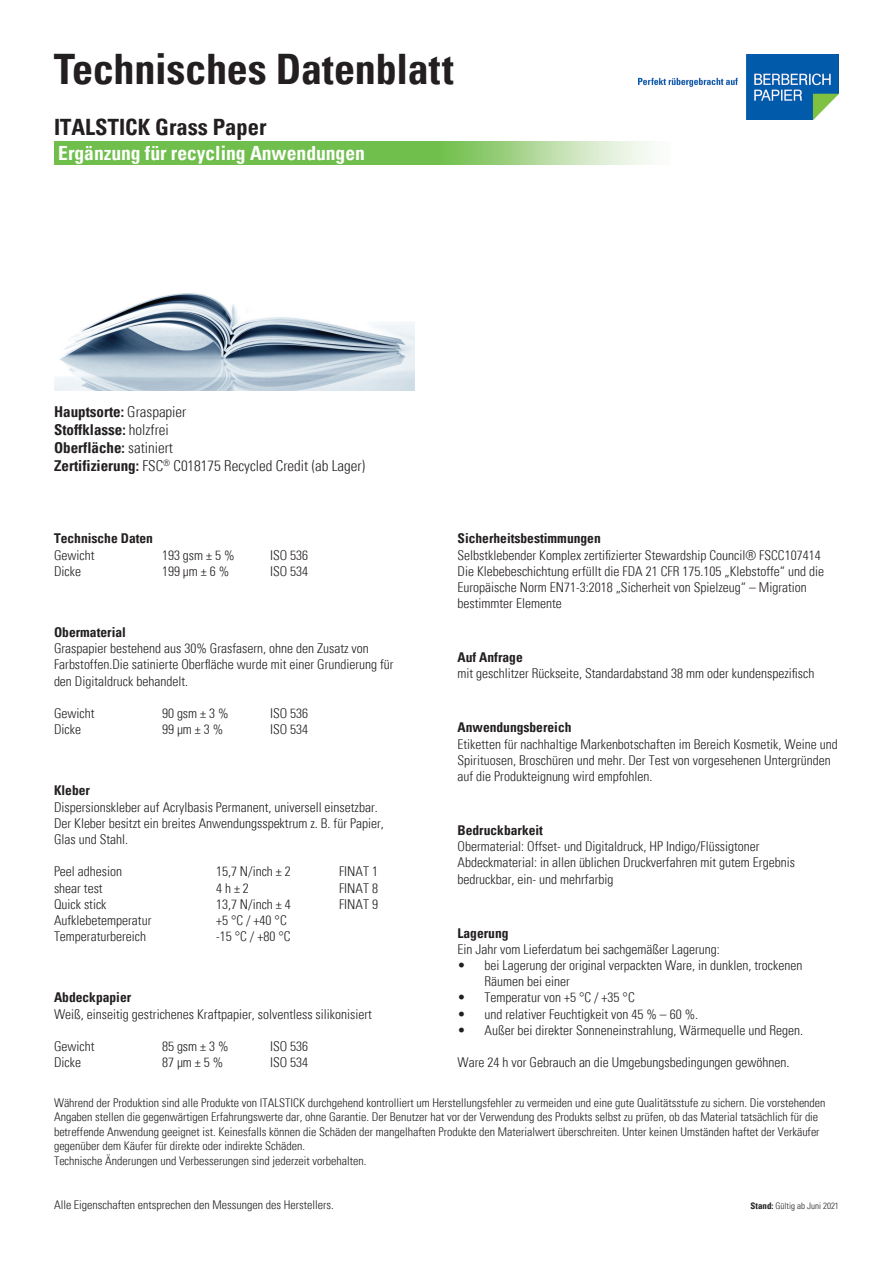
<style>
.page{position:relative;width:893px;height:1263px;background:#fff}
.page>*{position:absolute;margin:0;border:0;box-sizing:border-box;transform-origin:0 0}
.t1{font:700 condensed 42px "Univers";letter-spacing:-.005em;color:#231f20}
.t2{font:700 condensed 22.5px "Univers";color:#231f20}
.t3{font:700 condensed 19.5px "Univers";color:#fff}
.t4{font:300 condensed 15px/18px "Univers";color:#231f20}
.t5{font:300 condensed 13.5px/16.2px "Univers";color:#231f20}
.t6{font:700 condensed 13.5px "Univers";color:#231f20}
.t7{font:300 condensed 12px/14.4px "Univers";color:#231f20}
.t8{font:300 condensed 9px "Univers";color:#231f20}
.s1{font-weight:700}
</style>
<div class="page">
<svg style="left:54px;top:141px;width:598px;height:24px;background:#89c96a"></svg>
<img style="left:54px;top:293px;width:360px;height:97px">
<img style="left:638px;top:54px;width:201px;height:65px">
<h1 class="t1" style="left:54px;top:44px;width:401px">Technisches Datenblatt</h1>
<h2 class="t2" style="left:54px;top:113px;width:214px">ITALSTICK Grass Paper</h2>
<h3 class="t3" style="left:58px;top:141px;width:308px">Ergänzung für recycling Anwendungen</h3>
<p class="t4" style="left:54px;top:403px;width:313px"><span class="s1">Hauptsorte:</span> Graspapier<br><span class="s1">Stoffklasse:</span> holzfrei<br><span class="s1">Oberfläche:</span> satiniert<br><span class="s1">Zertifizierung:</span> FSC<sup>®</sup> C018175 Recycled Credit (ab Lager)</p>
<p class="t6" style="left:54px;top:530px;width:100px">Technische Daten</p>
<p class="t5" style="left:54px;top:548px;width:42px">Gewicht</p>
<p class="t5" style="left:162px;top:548px;width:74px">193 gsm ± 5 %</p>
<p class="t5" style="left:270px;top:548px;width:40px">ISO 536</p>
<p class="t5" style="left:54px;top:564px;width:28px">Dicke</p>
<p class="t5" style="left:162px;top:564px;width:69px">199 µm ± 6 %</p>
<p class="t5" style="left:270px;top:564px;width:40px">ISO 534</p>
<p class="t6" style="left:458px;top:530px;width:145px">Sicherheitsbestimmungen</p>
<p class="t5" style="left:458px;top:548px;width:368px">Selbstklebender Komplex zertifizierter Stewardship Council® FSCC107414<br>Die Klebebeschichtung erfüllt die FDA 21 CFR 175.105 „Klebstoffe“ und die Europäische Norm EN71-3:2018 „Sicherheit von Spielzeug“ – Migration bestimmter Elemente</p>
<p class="t6" style="left:54px;top:624px;width:73px">Obermaterial</p>
<p class="t5" style="left:54px;top:641px;width:341px">Graspapier bestehend aus 30% Grasfasern, ohne den Zusatz von<br>Farbstoffen.Die satinierte Oberfläche wurde mit einer Grundierung für den Digitaldruck behandelt.</p>
<p class="t5" style="left:54px;top:706px;width:42px">Gewicht</p>
<p class="t5" style="left:162px;top:706px;width:68px">90 gsm ± 3 %</p>
<p class="t5" style="left:270px;top:706px;width:40px">ISO 536</p>
<p class="t5" style="left:54px;top:722px;width:28px">Dicke</p>
<p class="t5" style="left:162px;top:722px;width:63px">99 µm ± 3 %</p>
<p class="t5" style="left:270px;top:722px;width:40px">ISO 534</p>
<p class="t6" style="left:458px;top:649px;width:67px">Auf Anfrage</p>
<p class="t5" style="left:458px;top:667px;width:358px">mit geschlitzer Rückseite, Standardabstand 38 mm oder kundenspezifisch</p>
<p class="t6" style="left:458px;top:719px;width:115px">Anwendungsbereich</p>
<p class="t5" style="left:458px;top:737px;width:382px">Etiketten für nachhaltige Markenbotschaften im Bereich Kosmetik, Weine und<br>Spirituosen, Broschüren und mehr. Der Test von vorgesehenen Untergründen auf die Produkteignung wird empfohlen.</p>
<p class="t6" style="left:54px;top:782px;width:38px">Kleber</p>
<p class="t5" style="left:54px;top:800px;width:331px">Dispersionskleber auf Acrylbasis Permanent, universell einsetzbar.<br>Der Kleber besitzt ein breites Anwendungsspektrum z. B. für Papier,<br>Glas und Stahl.</p>
<p class="t5" style="left:54px;top:865px;width:70px">Peel adhesion</p>
<p class="t5" style="left:216px;top:865px;width:76px">15,7 N/inch ± 2</p>
<p class="t5" style="left:339px;top:865px;width:40px">FINAT 1</p>
<p class="t5" style="left:54px;top:881px;width:50px">shear test</p>
<p class="t5" style="left:216px;top:881px;width:34px">4 h ± 2</p>
<p class="t5" style="left:339px;top:881px;width:40px">FINAT 8</p>
<p class="t5" style="left:54px;top:897px;width:54px">Quick stick</p>
<p class="t5" style="left:216px;top:897px;width:76px">13,7 N/inch ± 4</p>
<p class="t5" style="left:339px;top:897px;width:40px">FINAT 9</p>
<p class="t5" style="left:54px;top:913px;width:99px">Aufklebetemperatur</p>
<p class="t5" style="left:216px;top:913px;width:72px">+5 °C / +40 °C</p>
<p class="t5" style="left:54px;top:929px;width:94px">Temperaturbereich</p>
<p class="t5" style="left:216px;top:929px;width:76px">-15 °C / +80 °C</p>
<p class="t6" style="left:458px;top:822px;width:87px">Bedruckbarkeit</p>
<p class="t5" style="left:458px;top:839px;width:339px">Obermaterial: Offset- und Digitaldruck, HP Indigo/Flüssigtoner<br>Abdeckmaterial: in allen üblichen Druckverfahren mit gutem Ergebnis bedruckbar, ein- und mehrfarbig</p>
<p class="t6" style="left:458px;top:924px;width:52px">Lagerung</p>
<p class="t5" style="left:458px;top:942px;width:264px">Ein Jahr vom Lieferdatum bei sachgemäßer Lagerung:</p>
<p class="t5" style="left:485px;top:958px;width:319px;text-indent:-27px">• bei Lagerung der original verpackten Ware, in dunklen, trockenen<br>Räumen bei einer</p>
<p class="t5" style="left:458px;top:990px;width:179px">• Temperatur von +5 °C / +35 °C</p>
<p class="t5" style="left:458px;top:1007px;width:242px">• und relativer Feuchtigkeit von 45 % – 60 %.</p>
<p class="t5" style="left:458px;top:1023px;width:347px">• Außer bei direkter Sonneneinstrahlung, Wärmequelle und Regen.</p>
<p class="t5" style="left:458px;top:1055px;width:334px">Ware 24 h vor Gebrauch an die Umgebungsbedingungen gewöhnen.</p>
<p class="t7" style="left:54px;top:1096px;width:773px">Während der Produktion sind alle Produkte von ITALSTICK durchgehend kontrolliert um Herstellungsfehler zu vermeiden und eine gute Qualitätsstufe zu sichern. Die vorstehenden Angaben stellen die gegenwärtigen Erfahrungswerte dar, ohne Garantie. Der Benutzer hat vor der Verwendung des Produkts selbst zu prüfen, ob das Material tatsächlich für die betreffende Anwendung geeignet ist. Keinesfalls können die Schäden der mangelhaften Produkte den Materialwert überschreiten. Unter keinen Umständen haftet der Verkäufer gegenüber dem Käufer für direkte oder indirekte Schäden.<br>Technische Änderungen und Verbesserungen sind jederzeit vorbehalten.</p>
<p class="t6" style="left:54px;top:989px;width:79px">Abdeckpapier</p>
<p class="t5" style="left:54px;top:1007px;width:319px">Weiß, einseitig gestrichenes Kraftpapier, solventless silikonisiert</p>
<p class="t5" style="left:54px;top:1039px;width:42px">Gewicht</p>
<p class="t5" style="left:162px;top:1039px;width:68px">85 gsm ± 3 %</p>
<p class="t5" style="left:270px;top:1039px;width:40px">ISO 536</p>
<p class="t5" style="left:54px;top:1055px;width:28px">Dicke</p>
<p class="t5" style="left:162px;top:1055px;width:63px">87 µm ± 5 %</p>
<p class="t5" style="left:270px;top:1055px;width:40px">ISO 534</p>
<p class="t7" style="left:54px;top:1198px;width:281px">Alle Eigenschaften entsprechen den Messungen des Herstellers.</p>
<p class="t8" style="left:750px;top:1202px;width:90px"><span class="s1">Stand:</span> Gültig ab Juni 2021</p>
</div>
